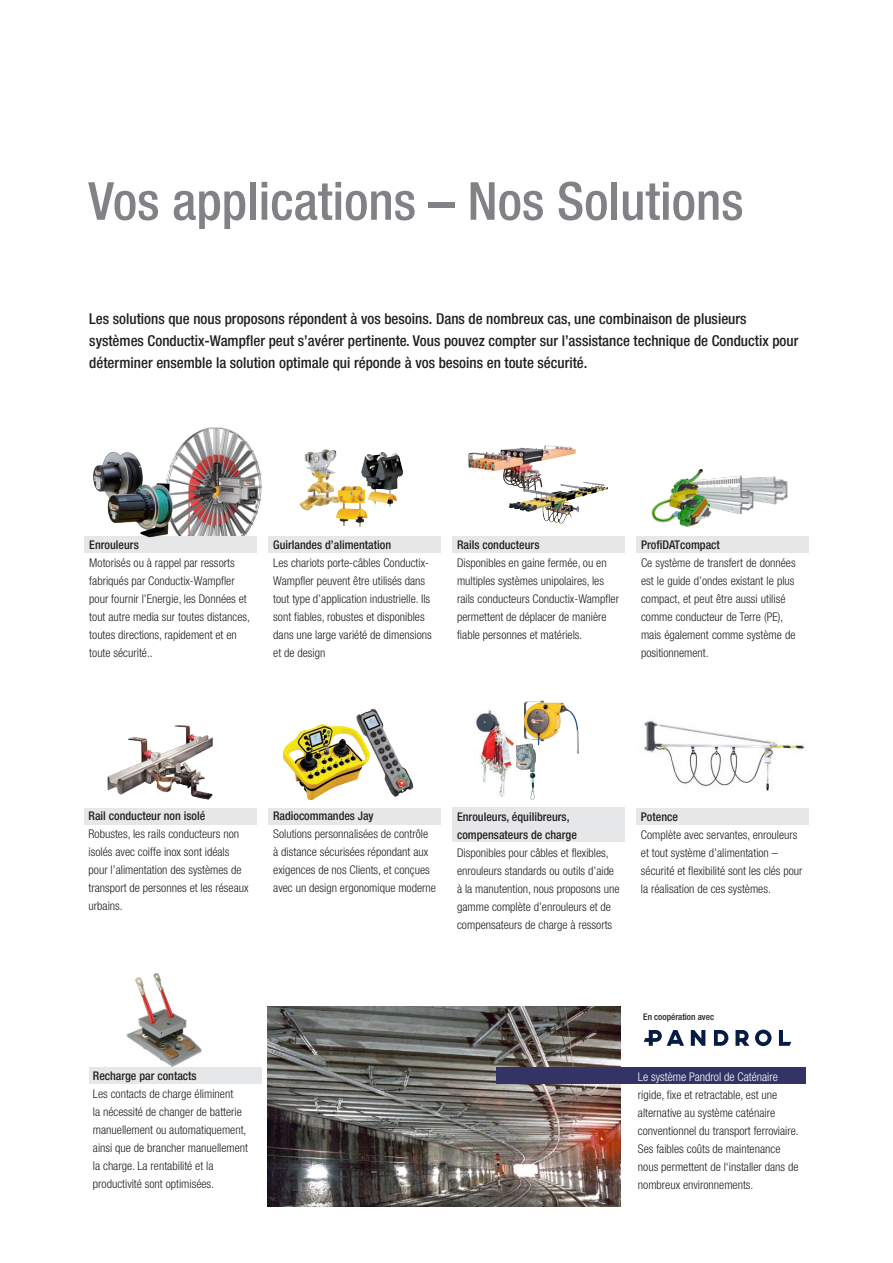
<style>
.page{position:relative;width:893px;height:1263px;background:#fff}
.page>*{position:absolute;margin:0;border:0;box-sizing:border-box;transform-origin:0 0}
.Heading{font:500 condensed 52.5px "Helvetica Neue LT";color:#808285}
.Body{font:500 condensed 15px/21.6px "Helvetica Neue LT";color:#231f20}
.CW_other_products{font:300 condensed 12px/18px "Helvetica Neue LT";color:#231f20}
.Beschreibungen_Cross{font:300 condensed 12px/18px "Helvetica Neue LT";color:#231f20}
.Beschreibung_CrossSe{font:300 condensed 12px/18px "Helvetica Neue LT";color:#231f20}
.CW_other_products-2{font:500 condensed 12px/18px "Helvetica Neue LT";color:#231f20}
.body{font:500 condensed 12px "Helvetica Neue LT";letter-spacing:-.005em;color:#231f20}
.Beschreibung_CrossSe-2{font:500 condensed 12px "Helvetica Neue LT";color:#231f20}
.CW_other_products-3{font:500 condensed 9.15px "Helvetica Neue LT";color:#231f20}
.s1{color:#fff}
</style>
<div class="page">
<img style="left:165px;top:427px;width:98px;height:109px">
<img style="left:268px;top:1006px;width:352px;height:200px">
<div style="left:452px;top:808px;width:173px;height:34px;background:#e6e7e9"></div>
<div style="left:84px;top:808px;width:173px;height:16px;background:#e6e7e9"></div>
<div style="left:452px;top:536px;width:173px;height:17px;background:#e6e7e9"></div>
<div style="left:636px;top:536px;width:173px;height:17px;background:#e6e7e9"></div>
<div style="left:84px;top:536px;width:173px;height:17px;background:#e6e7e9"></div>
<div style="left:268px;top:536px;width:173px;height:17px;background:#e6e7e9"></div>
<div style="left:636px;top:808px;width:172px;height:16px;background:#e6e7e9"></div>
<div style="left:268px;top:808px;width:173px;height:16px;background:#e6e7e9"></div>
<img style="left:469px;top:445px;width:106px;height:40px">
<img style="left:509px;top:482px;width:87px;height:41px">
<img style="left:299px;top:449px;width:38px;height:62px">
<img style="left:361px;top:452px;width:42px;height:55px">
<img style="left:336px;top:486px;width:32px;height:41px">
<img style="left:524px;top:700px;width:55px;height:54px">
<img style="left:516px;top:743px;width:20px;height:57px">
<img style="left:644px;top:720px;width:161px;height:71px">
<img style="left:760px;top:476px;width:28px;height:29px">
<img style="left:718px;top:475px;width:42px;height:40px">
<img style="left:651px;top:469px;width:67px;height:58px">
<div style="left:496px;top:1067px;width:310px;height:17px;background:#336"></div>
<svg style="left:755px;top:1029px;width:16px;height:17px"></svg>
<svg style="left:714px;top:1030px;width:14px;height:16px"></svg>
<svg style="left:779px;top:1030px;width:12px;height:16px"></svg>
<svg style="left:691px;top:1030px;width:14px;height:16px"></svg>
<svg style="left:644px;top:1030px;width:40px;height:16px"></svg>
<svg style="left:735px;top:1030px;width:14px;height:16px"></svg>
<img style="left:476px;top:710px;width:38px;height:87px">
<img style="left:356px;top:709px;width:58px;height:88px">
<img style="left:284px;top:725px;width:85px;height:74px">
<img style="left:107px;top:725px;width:105px;height:75px">
<div style="left:89px;top:1067px;width:172px;height:17px;background:#e6e7e9"></div>
<img style="left:126px;top:973px;width:76px;height:94px">
<img style="left:93px;top:452px;width:50px;height:40px">
<img style="left:103px;top:482px;width:73px;height:55px">
<p class="Heading" style="left:89px;top:170px;width:656px">Vos applications – Nos Solutions</p>
<p class="Body" style="left:89px;top:308px;width:711px">Les solutions que nous proposons répondent à vos besoins. Dans de nombreux cas, une combinaison de plusieurs systèmes Conductix-Wampfler peut s’avérer pertinente. Vous pouvez compter sur l’assistance technique de Conductix pour déterminer ensemble la solution optimale qui réponde à vos besoins en toute sécurité.</p>
<p class="CW_other_products-2" style="left:89px;top:535px;width:51px">Enrouleurs</p>
<p class="Beschreibungen_Cross" style="left:89px;top:553px;width:162px">Motorisés ou à rappel par ressorts fabriqués par Conductix-Wampfler pour fournir l’Energie, les Données et tout autre media sur toutes distances, toutes directions, rapidement et en toute sécurité..</p>
<p class="CW_other_products-2" style="left:273px;top:535px;width:119px">Guirlandes d’alimentation</p>
<p class="Beschreibungen_Cross" style="left:273px;top:553px;width:160px">Les chariots porte-câbles Conductix-Wampfler peuvent être utilisés dans tout type d’application industrielle. Ils sont fiables, robustes et disponibles dans une large variété de dimensions et de design</p>
<p class="CW_other_products-2" style="left:457px;top:536px;width:84px">Rails conducteurs</p>
<p class="Beschreibungen_Cross" style="left:457px;top:554px;width:163px">Disponibles en gaine fermée, ou en multiples systèmes unipolaires, les rails conducteurs Conductix-Wampfler permettent de déplacer de manière fiable personnes et matériels.</p>
<p class="Beschreibung_CrossSe-2" style="left:641px;top:537px;width:80px">ProfiDATcompact</p>
<p class="Beschreibung_CrossSe" style="left:641px;top:554px;width:156px">Ce système de transfert de données est le guide d’ondes existant le plus compact, et peut être aussi utilisé comme conducteur de Terre (PE), mais également comme système de positionnement.</p>
<p class="CW_other_products-2" style="left:89px;top:806px;width:118px">Rail conducteur non isolé</p>
<p class="CW_other_products" style="left:89px;top:825px;width:161px">Robustes, les rails conducteurs non isolés avec coiffe inox sont idéals pour l’alimentation des systèmes de transport de personnes et les réseaux urbains.</p>
<p class="body" style="left:273px;top:808px;width:102px">Radiocommandes Jay</p>
<p class="Beschreibungen_Cross" style="left:273px;top:825px;width:164px">Solutions personnalisées de contrôle à distance sécurisées répondant aux exigences de nos Clients, et conçues avec un design ergonomique moderne</p>
<p class="CW_other_products-2" style="left:457px;top:807px;width:121px">Enrouleurs, équilibreurs, compensateurs de charge</p>
<p class="CW_other_products" style="left:457px;top:843px;width:164px">Disponibles pour câbles et flexibles, enrouleurs standards ou outils d’aide à la manutention, nous proposons une gamme complète d’enrouleurs et de compensateurs de charge à ressorts</p>
<p class="CW_other_products-2" style="left:641px;top:807px;width:39px">Potence</p>
<p class="CW_other_products" style="left:641px;top:825px;width:163px">Complète avec servantes, enrouleurs et tout système d’alimentation – sécurité et flexibilité sont les clés pour la réalisation de ces systèmes.</p>
<p class="CW_other_products-2" style="left:93px;top:1067px;width:105px">Recharge par contacts</p>
<p class="CW_other_products" style="left:93px;top:1085px;width:157px">Les contacts de charge éliminent<br>la nécessité de changer de batterie manuellement ou automatiquement, ainsi que de brancher manuellement la charge. La rentabilité et la productivité sont optimisées.</p>
<p class="CW_other_products-3" style="left:643px;top:1011px;width:72px">En coopération avec</p>
<p class="CW_other_products" style="left:638px;top:1067px;width:162px"><span class="s1">Le système Pandrol de Caténaire </span>rigide, fixe et retractable, est une alternative au système caténaire conventionnel du transport ferroviaire.<br>Ses faibles coûts de maintenance nous permettent de l‘installer dans de nombreux environnements.</p>
</div>
